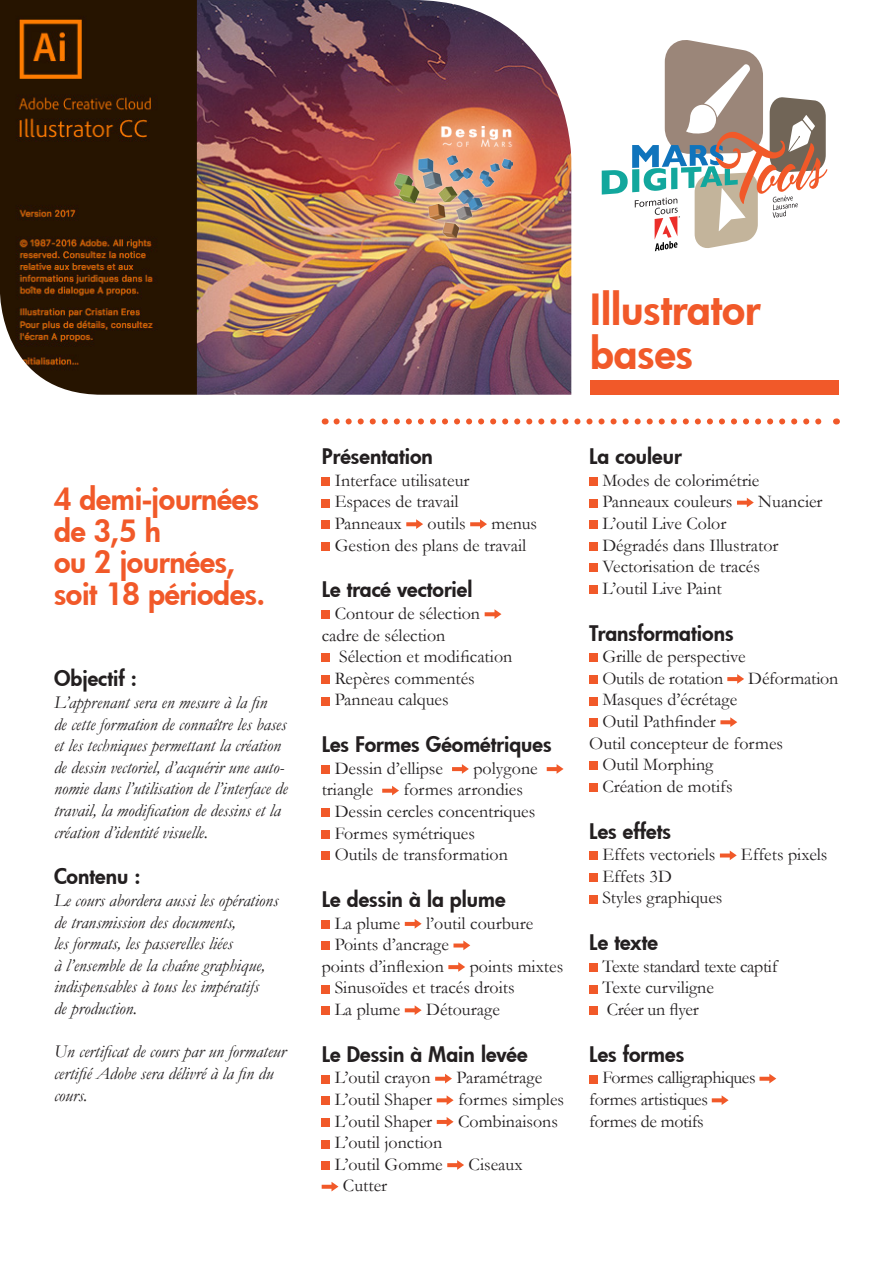
<style>
.page{position:relative;width:893px;height:1263px;background:#fff}
.page>*{position:absolute;margin:0;border:0;box-sizing:border-box;transform-origin:0 0}
.t1{font:800 42px "Futura";color:#f15929}
.titre{font:800 30px/31.5px "Futura";letter-spacing:-.01em;color:#f15929}
.t2{font:800 21px "Futura";color:#231f20}
.t3{font:18px/21.6px "Garamond";color:#231f20}
.t4{font:italic 18px/21.6px "Garamond";color:#231f20}
.t5{font:18px/21.6px "Garamond";letter-spacing:-.02em;color:#231f20}
</style>
<div class="page">
<div style="left:322px;top:477px;width:8px;height:9px;background:#f15929"></div>
<div style="left:322px;top:499px;width:8px;height:8px;background:#f15929"></div>
<div style="left:322px;top:520px;width:8px;height:9px;background:#f15929"></div>
<svg style="left:406px;top:519px;width:17px;height:10px"></svg>
<svg style="left:470px;top:519px;width:17px;height:10px"></svg>
<div style="left:322px;top:542px;width:8px;height:9px;background:#f15929"></div>
<div style="left:322px;top:610px;width:8px;height:9px;background:#f15929"></div>
<svg style="left:485px;top:609px;width:16px;height:10px"></svg>
<div style="left:322px;top:654px;width:8px;height:8px;background:#f15929"></div>
<div style="left:322px;top:675px;width:8px;height:9px;background:#f15929"></div>
<div style="left:322px;top:697px;width:8px;height:8px;background:#f15929"></div>
<div style="left:322px;top:765px;width:8px;height:9px;background:#f15929"></div>
<svg style="left:452px;top:764px;width:17px;height:10px"></svg>
<svg style="left:547px;top:764px;width:17px;height:10px"></svg>
<svg style="left:382px;top:786px;width:17px;height:9px"></svg>
<div style="left:322px;top:808px;width:8px;height:9px;background:#f15929"></div>
<div style="left:322px;top:830px;width:8px;height:9px;background:#f15929"></div>
<div style="left:322px;top:852px;width:8px;height:8px;background:#f15929"></div>
<div style="left:322px;top:920px;width:8px;height:9px;background:#f15929"></div>
<svg style="left:405px;top:919px;width:17px;height:10px"></svg>
<div style="left:322px;top:942px;width:8px;height:8px;background:#f15929"></div>
<svg style="left:453px;top:940px;width:17px;height:10px"></svg>
<svg style="left:448px;top:962px;width:17px;height:10px"></svg>
<div style="left:322px;top:985px;width:8px;height:8px;background:#f15929"></div>
<div style="left:322px;top:1006px;width:8px;height:9px;background:#f15929"></div>
<svg style="left:405px;top:1005px;width:17px;height:10px"></svg>
<div style="left:322px;top:1075px;width:8px;height:8px;background:#f15929"></div>
<svg style="left:435px;top:1074px;width:17px;height:9px"></svg>
<div style="left:322px;top:1096px;width:8px;height:9px;background:#f15929"></div>
<svg style="left:437px;top:1095px;width:17px;height:10px"></svg>
<div style="left:322px;top:1118px;width:8px;height:9px;background:#f15929"></div>
<svg style="left:437px;top:1117px;width:17px;height:10px"></svg>
<div style="left:322px;top:1140px;width:8px;height:8px;background:#f15929"></div>
<div style="left:322px;top:1161px;width:8px;height:9px;background:#f15929"></div>
<svg style="left:447px;top:1160px;width:17px;height:10px"></svg>
<svg style="left:322px;top:1182px;width:16px;height:9px"></svg>
<div style="left:589px;top:477px;width:9px;height:9px;background:#f15929"></div>
<div style="left:589px;top:499px;width:9px;height:8px;background:#f15929"></div>
<svg style="left:737px;top:498px;width:17px;height:9px"></svg>
<div style="left:589px;top:520px;width:9px;height:9px;background:#f15929"></div>
<div style="left:589px;top:542px;width:9px;height:9px;background:#f15929"></div>
<div style="left:589px;top:564px;width:9px;height:8px;background:#f15929"></div>
<div style="left:589px;top:585px;width:9px;height:9px;background:#f15929"></div>
<div style="left:589px;top:654px;width:9px;height:8px;background:#f15929"></div>
<div style="left:589px;top:675px;width:9px;height:9px;background:#f15929"></div>
<svg style="left:727px;top:674px;width:17px;height:10px"></svg>
<div style="left:589px;top:697px;width:9px;height:8px;background:#f15929"></div>
<div style="left:589px;top:718px;width:9px;height:9px;background:#f15929"></div>
<svg style="left:720px;top:717px;width:17px;height:10px"></svg>
<div style="left:589px;top:762px;width:9px;height:8px;background:#f15929"></div>
<div style="left:589px;top:783px;width:9px;height:9px;background:#f15929"></div>
<div style="left:589px;top:852px;width:9px;height:8px;background:#f15929"></div>
<svg style="left:720px;top:850px;width:17px;height:10px"></svg>
<div style="left:589px;top:873px;width:9px;height:9px;background:#f15929"></div>
<div style="left:589px;top:895px;width:9px;height:8px;background:#f15929"></div>
<div style="left:589px;top:963px;width:9px;height:9px;background:#f15929"></div>
<div style="left:589px;top:985px;width:9px;height:8px;background:#f15929"></div>
<div style="left:589px;top:1006px;width:9px;height:9px;background:#f15929"></div>
<div style="left:589px;top:1075px;width:9px;height:8px;background:#f15929"></div>
<svg style="left:759px;top:1074px;width:17px;height:9px"></svg>
<svg style="left:712px;top:1095px;width:17px;height:10px"></svg>
<img style="left:0;top:0;width:571px;height:395px">
<svg style="left:602px;top:40px;width:226px;height:211px"></svg>
<div style="left:590px;top:380px;width:249px;height:15px;background:#f15929"></div>
<div style="left:368px;top:100px;width:171px;height:164px;background:#fff;opacity:.61"></div>
<img style="left:394px;top:127px;width:119px;height:111px">
<svg style="left:337px;top:418px;width:485px;height:6px"></svg>
<p class="titre" style="left:54px;top:483px;width:206px">4 demi-journées</p>
<p class="titre" style="left:54px;top:514px;width:183px">de 3,5 h<br>ou 2 journées,</p>
<p class="titre" style="left:54px;top:577px;width:213px">soit 18 périodes.</p>
<p class="t2" style="left:54px;top:664px;width:84px">Objectif :</p>
<p class="t4" style="left:54px;top:691px;width:235px">L’apprenant sera en mesure à la fin<br>de cette formation de connaître les bases et les techniques permettant la création de dessin vectoriel, d’acquérir une auto&shy;nomie dans l’utilisation de l’interface de travail, la modification de dessins et la création d’identité visuelle.</p>
<p class="t2" style="left:54px;top:862px;width:88px">Contenu :</p>
<p class="t4" style="left:54px;top:889px;width:226px">Le cours abordera aussi les opérations de transmission des documents,<br>les formats, les passerelles liées<br>à l’ensemble de la chaîne graphique, indispensables à tous les impératifs<br>de production.</p>
<p class="t4" style="left:54px;top:1040px;width:234px">Un certificat de cours par un formateur certifié Adobe sera délivré à la fin du cours.</p>
<p class="t1" style="left:590px;top:281px;width:172px">Illustrator</p>
<p class="t1" style="left:590px;top:325px;width:104px">bases</p>
<p class="t2" style="left:322px;top:442px;width:113px">Présentation</p>
<p class="t3" style="left:335px;top:469px;width:136px">Interface utilisateur</p>
<p class="t3" style="left:335px;top:491px;width:125px">Espaces de travail</p>
<p class="t3" style="left:335px;top:512px;width:69px">Panneaux</p>
<p class="t3" style="left:428px;top:512px;width:40px">outils</p>
<p class="t3" style="left:491px;top:512px;width:47px">menus</p>
<p class="t3" style="left:335px;top:534px;width:193px">Gestion des plans de travail</p>
<p class="t2" style="left:322px;top:575px;width:152px">Le tracé vectoriel</p>
<p class="t3" style="left:322px;top:602px;width:160px;text-indent:13px">Contour de sélection cadre de sélection</p>
<p class="t3" style="left:339px;top:645px;width:175px">Sélection et modification</p>
<p class="t3" style="left:335px;top:667px;width:142px">Repères commentés</p>
<p class="t3" style="left:335px;top:689px;width:116px">Panneau calques</p>
<p class="t2" style="left:322px;top:730px;width:231px">Les Formes Géométriques</p>
<p class="t3" style="left:335px;top:757px;width:110px">Dessin d’ellipse</p>
<p class="t3" style="left:473px;top:757px;width:66px">polygone</p>
<p class="t3" style="left:322px;top:779px;width:53px">triangle</p>
<p class="t3" style="left:404px;top:779px;width:121px">formes arrondies</p>
<p class="t3" style="left:335px;top:800px;width:202px">Dessin cercles concentriques</p>
<p class="t3" style="left:335px;top:822px;width:175px">Formes symétriques<br>Outils de transformation</p>
<p class="t2" style="left:322px;top:885px;width:185px">Le dessin à la plume</p>
<p class="t3" style="left:335px;top:912px;width:67px">La plume</p>
<p class="t3" style="left:426px;top:912px;width:109px">l’outil courbure</p>
<p class="t3" style="left:335px;top:933px;width:116px">Points d’ancrage</p>
<p class="t3" style="left:322px;top:955px;width:124px">points d’inflexion</p>
<p class="t3" style="left:470px;top:955px;width:95px">points mixtes</p>
<p class="t3" style="left:335px;top:977px;width:181px">Sinusoïdes et tracés droits</p>
<p class="t3" style="left:335px;top:998px;width:67px">La plume</p>
<p class="t3" style="left:426px;top:998px;width:75px">Détourage</p>
<p class="t2" style="left:322px;top:1040px;width:207px">Le Dessin à Main levée</p>
<p class="t3" style="left:335px;top:1067px;width:97px">L’outil crayon</p>
<p class="t3" style="left:456px;top:1067px;width:87px">Paramétrage</p>
<p class="t3" style="left:335px;top:1088px;width:99px">L’outil Shaper</p>
<p class="t3" style="left:458px;top:1088px;width:108px">formes simples</p>
<p class="t3" style="left:335px;top:1110px;width:99px">L’outil Shaper</p>
<p class="t3" style="left:458px;top:1110px;width:101px">Combinaisons</p>
<p class="t3" style="left:335px;top:1131px;width:109px">L’outil jonction</p>
<p class="t3" style="left:335px;top:1153px;width:110px">L’outil Gomme</p>
<p class="t3" style="left:469px;top:1153px;width:55px">Ciseaux</p>
<p class="t3" style="left:343px;top:1175px;width:46px">Cutter</p>
<p class="t2" style="left:589px;top:442px;width:94px">La couleur</p>
<p class="t3" style="left:602px;top:469px;width:159px">Modes de colorimétrie</p>
<p class="t3" style="left:602px;top:491px;width:132px">Panneaux couleurs</p>
<p class="t3" style="left:758px;top:491px;width:66px">Nuancier</p>
<p class="t3" style="left:602px;top:512px;width:125px">L’outil Live Color</p>
<p class="t3" style="left:602px;top:534px;width:178px">Dégradés dans Illustrator</p>
<p class="t3" style="left:602px;top:555px;width:159px">Vectorisation de tracés</p>
<p class="t3" style="left:602px;top:577px;width:121px">L’outil Live Paint</p>
<p class="t2" style="left:589px;top:619px;width:146px">Transformations</p>
<p class="t3" style="left:602px;top:645px;width:145px">Grille de perspective</p>
<p class="t3" style="left:602px;top:667px;width:122px">Outils de rotation</p>
<p class="t3" style="left:748px;top:667px;width:92px">Déformation</p>
<p class="t3" style="left:602px;top:689px;width:136px">Masques d’écrétage</p>
<p class="t3" style="left:602px;top:710px;width:115px">Outil Pathfinder</p>
<p class="t3" style="left:589px;top:732px;width:195px">Outil concepteur de formes</p>
<p class="t3" style="left:602px;top:753px;width:112px">Outil Morphing</p>
<p class="t3" style="left:602px;top:775px;width:132px">Création de motifs</p>
<p class="t2" style="left:589px;top:817px;width:83px">Les effets</p>
<p class="t3" style="left:602px;top:843px;width:115px">Effets vectoriels</p>
<p class="t3" style="left:741px;top:843px;width:88px">Effets pixels</p>
<p class="t3" style="left:602px;top:865px;width:71px">Effets 3D</p>
<p class="t3" style="left:602px;top:887px;width:122px">Styles graphiques</p>
<p class="t2" style="left:589px;top:928px;width:70px">Le texte</p>
<p class="t5" style="left:602px;top:955px;width:177px">Texte standard texte captif</p>
<p class="t3" style="left:602px;top:977px;width:113px">Texte curviligne<br>Créer un flyer</p>
<p class="t2" style="left:589px;top:1040px;width:96px">Les formes</p>
<p class="t5" style="left:589px;top:1067px;width:168px;text-indent:13px">Formes calligraphiques formes artistiques</p>
<p class="t5" style="left:589px;top:1110px;width:116px">formes de motifs</p>
</div>
